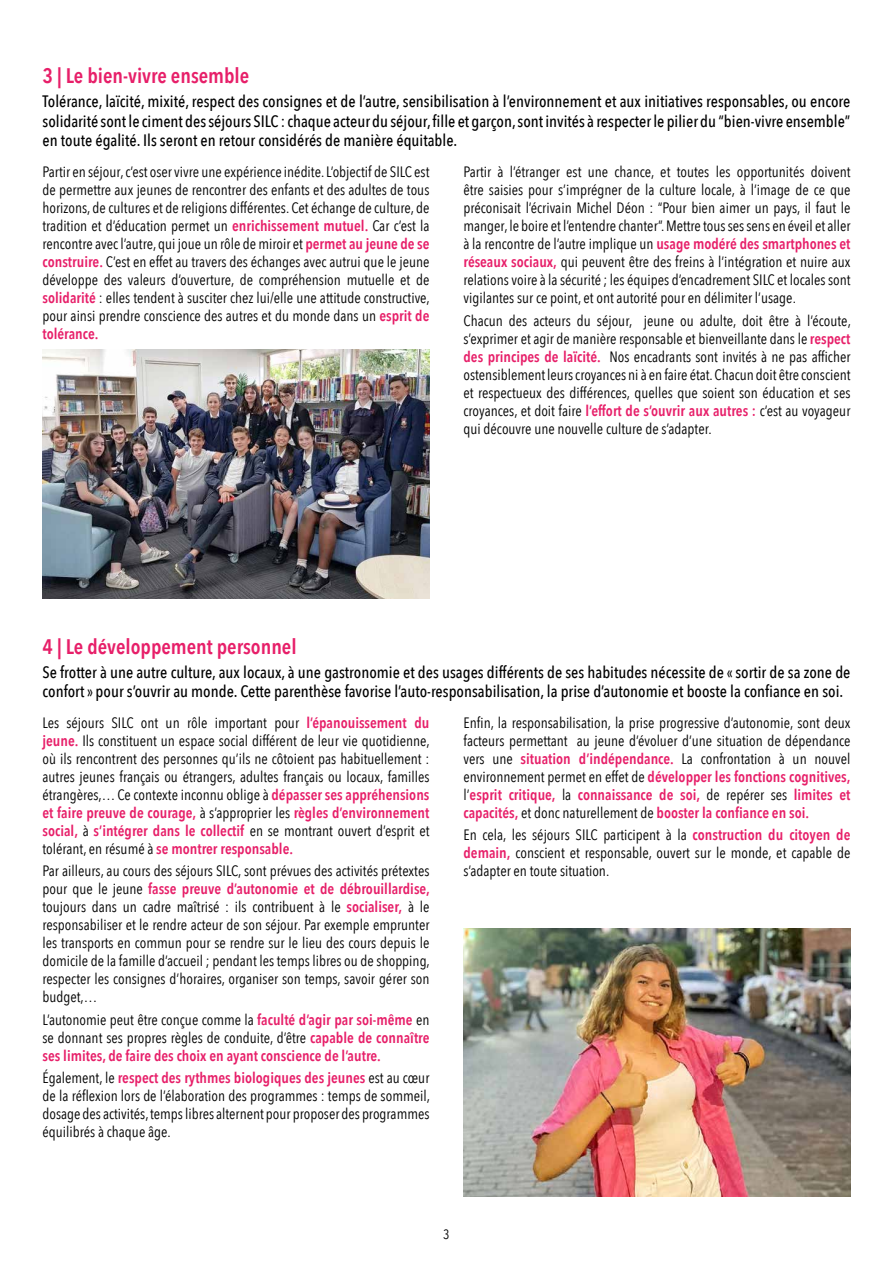
<style>
.page{position:relative;width:893px;height:1263px;background:#fff}
.page>*{position:absolute;margin:0;border:0;box-sizing:border-box;transform-origin:0 0}
.t1{font:600 21px "Avenir Next Condensed";color:#e71f69}
.t2{font:500 16.5px/19.8px "Avenir Next Condensed";color:#000;text-align:justify}
.t3{font:15px/18px "Avenir Next Condensed";color:#000;text-align:justify}
.t4{font:600 15px/18px "Avenir Next Condensed";color:#e71f69;text-align:justify}
.t5{font:13.5px "Avenir Next Condensed";color:#000}
.s1{font-weight:600;color:#e71f69}
.s2{font-weight:400;color:#000}
</style>
<div class="page">
<img style="left:43px;top:350px;width:386px;height:248px">
<img style="left:463px;top:928px;width:387px;height:268px">
<p class="t1" style="left:43px;top:57px;width:208px">3 | Le bien-vivre ensemble</p>
<p class="t2" style="left:43px;top:91px;width:809px">Tolérance, laïcité, mixité, respect des consignes et de l’autre, sensibilisation à l’environnement et aux initiatives responsables, ou encore solidarité sont le ciment des séjours SILC : chaque acteur du séjour, fille et garçon, sont invités à respecter le pilier du “bien-vivre ensemble” en toute égalité. Ils seront en retour considérés de manière équitable.</p>
<p class="t3" style="left:43px;top:162px;width:389px">Partir en séjour, c’est oser vivre une expérience inédite. L’objectif de SILC est de permettre aux jeunes de rencontrer des enfants et des adultes de tous horizons, de cultures et de religions différentes. Cet échange de culture, de tradition et d’éducation permet un <span class="s1">enrichissement mutuel.</span> Car c’est la rencontre avec l’autre, qui joue un rôle de miroir et <span class="s1">permet au jeune de se construire.</span> C’est en effet au travers des échanges avec autrui que le jeune développe des valeurs d’ouverture, de compréhension mutuelle et de <span class="s1">solidarité</span> : elles tendent à susciter chez lui/elle une attitude constructive, pour ainsi prendre conscience des autres et du monde dans un <span class="s1">esprit de tolérance.</span></p>
<p class="t3" style="left:463px;top:162px;width:388px">Partir à l’étranger est une chance, et toutes les opportunités doivent être saisies pour s’imprégner de la culture locale, à l’image de ce que préconisait l’écrivain Michel Déon : “Pour bien aimer un pays, il faut le manger, le boire et l’entendre chanter”. Mettre tous ses sens en éveil et aller à la rencontre de l’autre implique un <span class="s1">usage modéré des smartphones et réseaux sociaux,</span> qui peuvent être des freins à l’intégration et nuire aux relations voire à la sécurité ; les équipes d’encadrement SILC et locales sont vigilantes sur ce point, et ont autorité pour en délimiter l’usage.</p>
<p class="t3" style="left:463px;top:311px;width:389px">Chacun des acteurs du séjour, jeune ou adulte, doit être à l’écoute, s’exprimer et agir de manière responsable et bienveillante dans le <span class="s1">respect des principes de laïcité.</span> Nos encadrants sont invités à ne pas afficher ostensiblement leurs croyances ni à en faire état. Chacun doit être conscient et respectueux des différences, quelles que soient son éducation et ses croyances, et doit faire <span class="s1">l’effort de s’ouvrir aux autres :</span> c’est au voyageur qui découvre une nouvelle culture de s’adapter.</p>
<p class="t1" style="left:43px;top:628px;width:256px">4 | Le développement personnel</p>
<p class="t2" style="left:43px;top:662px;width:809px">Se frotter à une autre culture, aux locaux, à une gastronomie et des usages différents de ses habitudes nécessite de « sortir de sa zone de confort » pour s’ouvrir au monde. Cette parenthèse favorise l’auto-responsabilisation, la prise d’autonomie et booste la confiance en soi.</p>
<p class="t3" style="left:43px;top:713px;width:389px">Les séjours SILC ont un rôle important pour <span class="s1">l’épanouissement du jeune.</span> Ils constituent un espace social différent de leur vie quotidienne, où ils rencontrent des personnes qu’ils ne côtoient pas habituellement : autres jeunes français ou étrangers, adultes français ou locaux, familles étrangères,… Ce contexte inconnu oblige à <span class="s1">dépasser ses appréhensions et faire preuve de courage,</span> à s’approprier les <span class="s1">règles d’environnement social,</span> à <span class="s1">s’intégrer dans le collectif</span> en se montrant ouvert d’esprit et tolérant, en résumé à <span class="s1">se montrer responsable.</span></p>
<p class="t3" style="left:43px;top:861px;width:389px">Par ailleurs, au cours des séjours SILC, sont prévues des activités prétextes pour que le jeune <span class="s1">fasse preuve d’autonomie et de débrouillardise, </span>toujours dans un cadre maîtrisé : ils contribuent à le <span class="s1">socialiser,</span> à le responsabiliser et le rendre acteur de son séjour. Par exemple emprunter les transports en commun pour se rendre sur le lieu des cours depuis le domicile de la famille d’accueil ; pendant les temps libres ou de shopping, respecter les consignes d’horaires, organiser son temps, savoir gérer son budget,…</p>
<p class="t4" style="left:43px;top:1010px;width:388px"><span class="s2">L’autonomie peut être conçue comme la</span> faculté d’agir par soi-même <span class="s2">en se donnant ses propres règles de conduite, d’être</span> capable de connaître ses limites, de faire des choix en ayant conscience de l’autre.</p>
<p class="t3" style="left:43px;top:1068px;width:389px">Également, le <span class="s1">respect des rythmes biologiques des jeunes</span> est au cœur de la réflexion lors de l’élaboration des programmes : temps de sommeil, dosage des activités, temps libres alternent pour proposer des programmes équilibrés à chaque âge.</p>
<p class="t3" style="left:463px;top:713px;width:388px">Enfin, la responsabilisation, la prise progressive d’autonomie, sont deux facteurs permettant au jeune d’évoluer d’une situation de dépendance vers une <span class="s1">situation d’indépendance.</span> La confrontation à un nouvel environnement permet en effet de <span class="s1">développer les fonctions cognitives, </span>l’<span class="s1">esprit critique,</span> la <span class="s1">connaissance de soi,</span> de repérer ses <span class="s1">limites et capacités,</span> et donc naturellement de <span class="s1">booster la confiance en soi.</span></p>
<p class="t3" style="left:463px;top:825px;width:388px">En cela, les séjours SILC participent à la <span class="s1">construction du citoyen de demain,</span> conscient et responsable, ouvert sur le monde, et capable de s’adapter en toute situation.</p>
<p class="t5" style="left:443px;top:1223px;width:8px">3</p>
</div>
